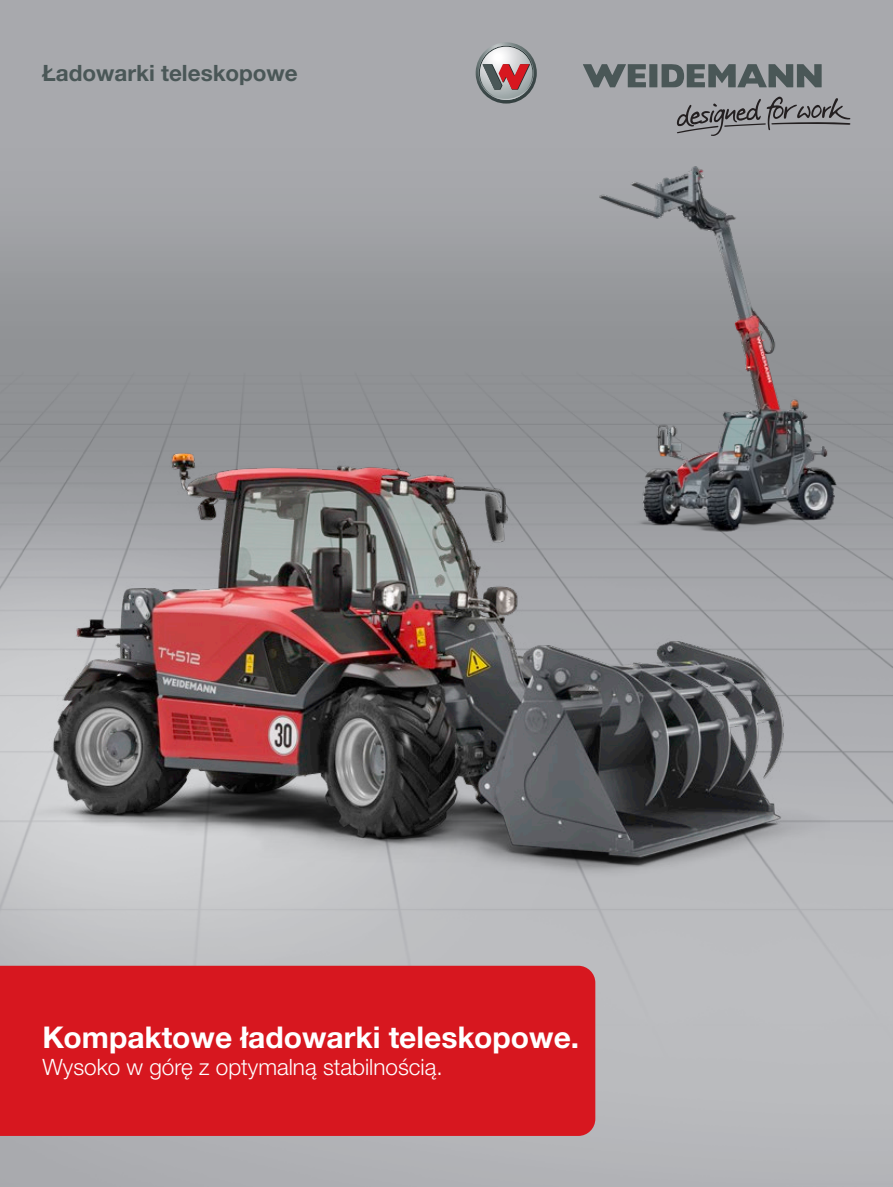
<style>
.page{position:relative;width:893px;height:1187px;background:#fff}
.page>*{position:absolute;margin:0;border:0;box-sizing:border-box;transform-origin:0 0}
.t1{font:700 30px "Helvetica Neue LTW1 G";color:#fff}
.t2{font:300 22.5px "Helvetica Neue LTW1 G";color:#fff}
.t3{font:700 22.5px "Helvetica Neue LTW1 G";color:#4a5757}
</style>
<div class="page">
<img style="left:0;top:0;width:893px;height:1186px">
<div style="left:0;top:965px;width:595px;height:170px;background:#d7171f"></div>
<div style="left:649px;top:64px;width:8px;height:23px;background:#4a5757"></div>
<svg style="left:662px;top:64px;width:160px;height:23px;background:#6a7374"></svg>
<svg style="left:583px;top:64px;width:63px;height:23px"></svg>
<svg style="left:474px;top:42px;width:63px;height:62px;background:#a39395"></svg>
<svg style="left:676px;top:97px;width:174px;height:39px;background:#8e8e92"></svg>
<img style="left:569px;top:150px;width:307px;height:410px">
<img style="left:14px;top:400px;width:816px;height:544px">
<img style="left:66px;top:453px;width:161px;height:241px">
<p class="t3" style="left:43px;top:59px;width:257px">Ładowarki teleskopowe</p>
<h1 class="t1" style="left:43px;top:1018px;width:538px">Kompaktowe ładowarki teleskopowe.</h1>
<p class="t2" style="left:43px;top:1053px;width:402px">Wysoko w górę z optymalną stabilnością.</p>
</div>
